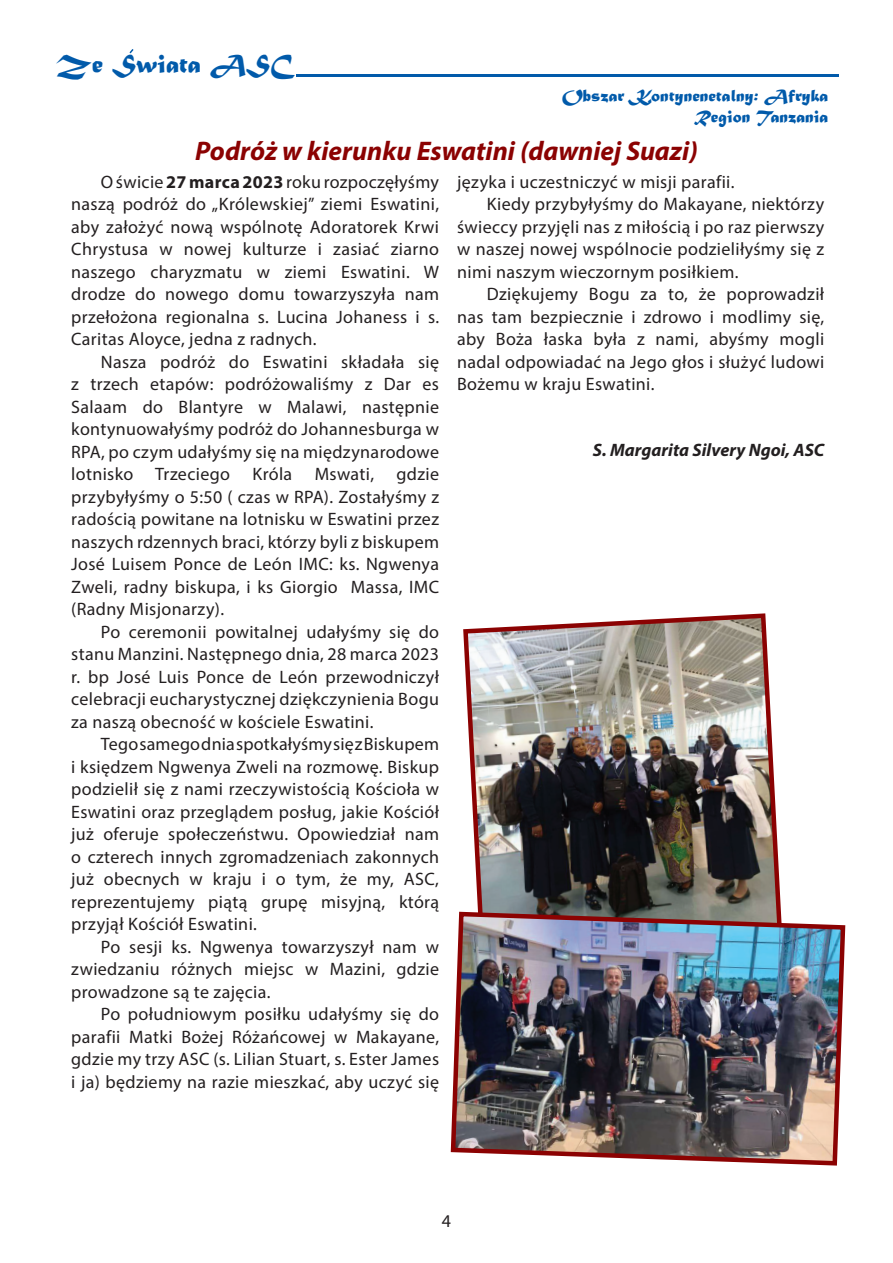
<style>
.page{position:relative;width:893px;height:1263px;background:#fff}
.page>*{position:absolute;margin:0;border:0;box-sizing:border-box;transform-origin:0 0}
.t1{font:italic 700 27px "Myriad Pro";color:#8b0202}
.t2{font:27px "Matura MT Script Capitals";color:#015aaa}
.t3{font:18px/22.5px "Myriad Pro";letter-spacing:.02em;color:#231f20;text-align:justify}
.t4{font:18px/21.6px "Matura MT Script Capitals";color:#015aaa;text-align:right}
.t5{font:italic 700 18px "Myriad Pro";color:#231f20}
.s1{font-weight:700}
</style>
<div class="page">
<img style="left:463px;top:613px;width:318px;height:296px">
<img style="left:450px;top:909px;width:396px;height:257px">
<svg style="left:297px;top:75px;width:542px;height:2px"></svg>
<svg style="left:129px;top:49px;width:5px;height:5px"></svg>
<h1 class="t2" style="left:56px;top:47px;width:240px">Ze Swiata ASC</h1>
<p class="t4" style="left:562px;top:86px;width:268px">Obszar Kontynenetalny: Afryka<br>Region Tanzania</p>
<h1 class="t1" style="left:195px;top:133px;width:504px">Podróż w kierunku Eswatini (dawniej Suazi)</h1>
<p class="t3" style="left:71px;top:170px;width:369px;text-indent:30px">O świcie <span class="s1">27 marca 2023</span> roku rozpoczęłyśmy naszą podróż do „Królewskiej” ziemi Eswatini, aby założyć nową wspólnotę Adoratorek Krwi Chrystusa w nowej kulturze i zasiać ziarno naszego charyzmatu w ziemi Eswatini. W drodze do nowego domu towarzyszyła nam przełożona regionalna s. Lucina Johaness i s.<br>Caritas Aloyce, jedna z radnych.</p>
<p class="t3" style="left:71px;top:350px;width:369px;text-indent:30px">Nasza podróż do Eswatini składała się z trzech etapów: podróżowaliśmy z Dar es Salaam do Blantyre w Malawi, następnie kontynuowałyśmy podróż do Johannesburga w RPA, po czym udałyśmy się na międzynarodowe lotnisko Trzeciego Króla Mswati, gdzie przybyłyśmy o 5:50 ( czas w RPA). Zostałyśmy z radością powitane na lotnisku w Eswatini przez naszych rdzennych braci, którzy byli z biskupem José Luisem Ponce de León IMC: ks. Ngwenya Zweli, radny biskupa, i ks Giorgio Massa, IMC (Radny Misjonarzy).</p>
<p class="t3" style="left:71px;top:620px;width:369px;text-indent:30px">Po ceremonii powitalnej udałyśmy się do stanu Manzini. Następnego dnia, 28 marca 2023 r. bp José Luis Ponce de León przewodniczył celebracji eucharystycznej dziękczynienia Bogu za naszą obecność w kościele Eswatini.</p>
<p class="t3" style="left:71px;top:733px;width:369px;text-indent:30px">Tego samego dnia spotkałyśmy się z Biskupem i księdzem Ngwenya Zweli na rozmowę. Biskup podzielił się z nami rzeczywistością Kościoła w Eswatini oraz przeglądem posług, jakie Kościół już oferuje społeczeństwu. Opowiedział nam o czterech innych zgromadzeniach zakonnych już obecnych w kraju i o tym, że my, ASC, reprezentujemy piątą grupę misyjną, którą przyjął Kościół Eswatini.</p>
<p class="t3" style="left:71px;top:935px;width:369px;text-indent:30px">Po sesji ks. Ngwenya towarzyszył nam w zwiedzaniu różnych miejsc w Mazini, gdzie prowadzone są te zajęcia.</p>
<p class="t3" style="left:71px;top:1003px;width:369px;text-indent:30px">Po południowym posiłku udałyśmy się do parafii Matki Bożej Różańcowej w Makayane, gdzie my trzy ASC (s. Lilian Stuart, s. Ester James i ja) będziemy na razie mieszkać, aby uczyć się</p>
<p class="t3" style="left:457px;top:170px;width:279px">języka i uczestniczyć w misji parafii.</p>
<p class="t3" style="left:487px;top:193px;width:339px">Kiedy przybyłyśmy do Makayane, niektórzy</p>
<p class="t3" style="left:457px;top:215px;width:369px">świeccy przyjęli nas z miłością i po raz pierwszy</p>
<p class="t3" style="left:457px;top:238px;width:369px">w naszej nowej wspólnocie podzieliłyśmy się z</p>
<p class="t3" style="left:457px;top:260px;width:283px">nimi naszym wieczornym posiłkiem.</p>
<p class="t3" style="left:487px;top:283px;width:339px">Dziękujemy Bogu za to, że poprowadził</p>
<p class="t3" style="left:457px;top:305px;width:369px">nas tam bezpiecznie i zdrowo i modlimy się,</p>
<p class="t3" style="left:457px;top:328px;width:369px">aby Boża łaska była z nami, abyśmy mogli</p>
<p class="t3" style="left:457px;top:350px;width:369px">nadal odpowiadać na Jego głos i służyć ludowi</p>
<p class="t3" style="left:457px;top:373px;width:199px">Bożemu w kraju Eswatini.</p>
<p class="t5" style="left:593px;top:439px;width:233px">S. Margarita Silvery Ngoi, ASC</p>
<p class="t3" style="left:442px;top:1209px;width:11px">4</p>
</div>
